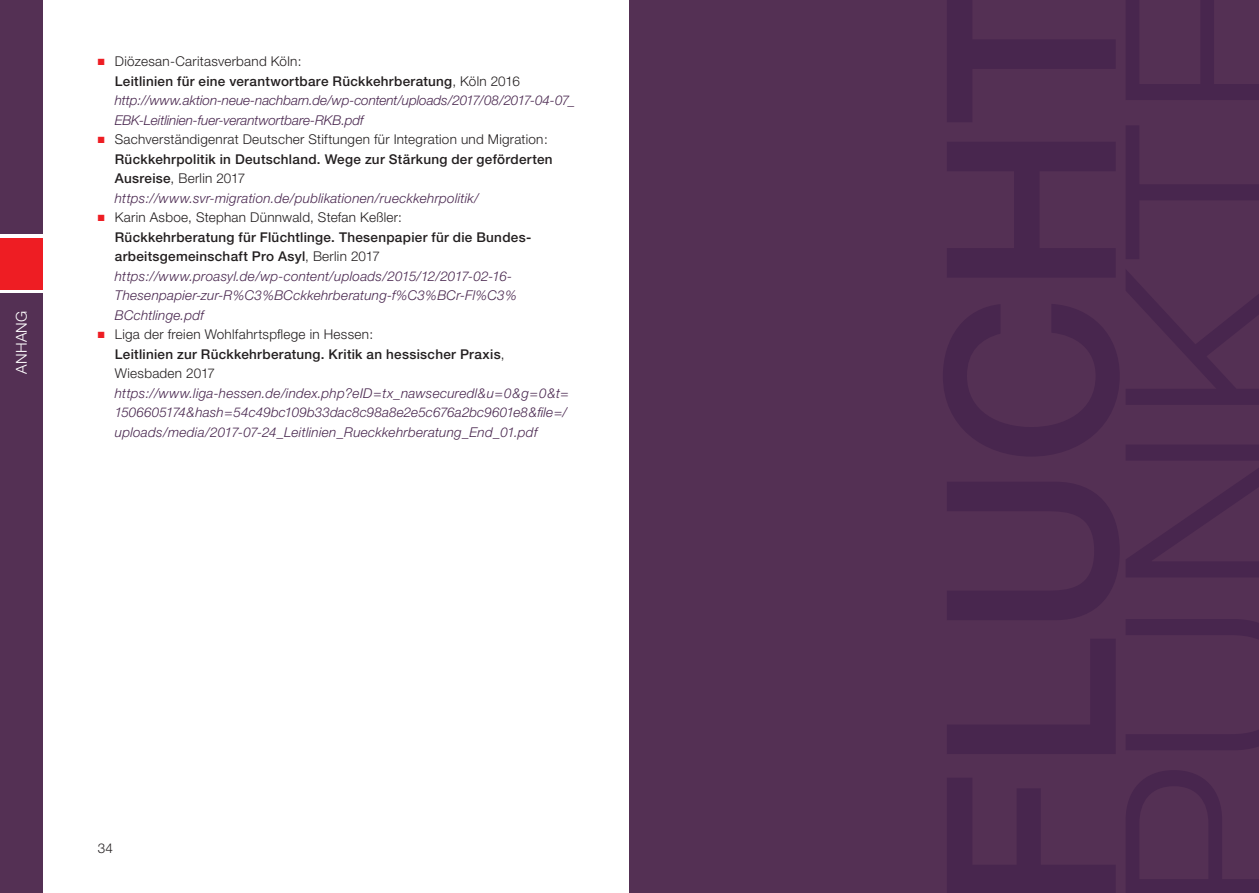
<style>
.page{position:relative;width:1259px;height:893px;background:#fff}
.page>*{position:absolute;margin:0;border:0;box-sizing:border-box;transform-origin:0 0}
.t1{font:300 15px "Helvetica Neue";color:#fff}
.t2{font:italic 300 13.5px/19.5px "Helvetica Neue";letter-spacing:.01em;color:#48264e}
.t3{font:300 13.5px/19.5px "Helvetica Neue";letter-spacing:.02em;color:#231f20}
.t4{font:500 13.5px/19.5px "Helvetica Neue";letter-spacing:.025em;color:#231f20}
.s1{color:#ee1d23}
.s2{font-style:normal;color:#231f20}
.s3{font-weight:500;font-style:normal;color:#231f20}
.s4{font-weight:500}
.s5{font-style:italic;color:#48264e}
.s6{font-weight:300}
</style>
<div class="page">
<div style="left:0;top:0;width:43px;height:234px;background:#543054"></div>
<div style="left:0;top:293px;width:43px;height:600px;background:#543054"></div>
<div style="left:0;top:238px;width:43px;height:51px;background:#ee1d23"></div>
<div style="left:629px;top:0;width:630px;height:893px;background:#543054"></div>
<p class="t1" style="left:12px;top:374px;width:65px;rotate:-90deg">Anhang</p>
<p class="t2" style="left:115px;top:51px;width:461px;text-indent:-17px"><span class="s1">■</span> <span class="s2">Diözesan-Caritasverband Köln:<br></span><span class="s3">Leitlinien für eine verantwortbare Rückkehrberatung</span><span class="s2">, Köln 2016 </span>http://www.aktion-neue-nachbarn.de/wp-content/uploads/2017/08/2017-04-07_ EBK-Leitlinien-fuer-verantwortbare-RKB.pdf</p>
<p class="t3" style="left:115px;top:129px;width:439px;text-indent:-17px"><span class="s1">■</span> Sachverständigenrat Deutscher Stiftungen für Integration und Migration:<br><span class="s4">Rückkehrpolitik in Deutschland. Wege zur Stärkung der geförderten Ausreise</span>, Berlin 2017 <span class="s5">https://www.svr-migration.de/publikationen/rueckkehrpolitik/</span></p>
<p class="t2" style="left:115px;top:207px;width:418px;text-indent:-17px"><span class="s1">■</span> <span class="s2">Karin Asboe, Stephan Dünnwald, Stefan Keßler:<br></span><span class="s3">Rückkehrberatung für Flüchtlinge. Thesenpapier für die Bundes&shy;arbeitsgemeinschaft Pro Asyl</span><span class="s2">, Berlin 2017 </span>https://www.proasyl.de/wp-content/uploads/2015/12/2017-02-16- Thesenpapier-zur-R%C3%BCckkehrberatung-f%C3%BCr-Fl%C3% BCchtlinge.pdf</p>
<p class="t4" style="left:115px;top:325px;width:391px;text-indent:-17px"><span class="s1">■</span> <span class="s6">Liga der freien Wohlfahrtspflege in Hessen:<br></span>Leitlinien zur Rückkehrberatung. Kritik an hessischer Praxis<span class="s6">,<br>Wiesbaden 2017</span></p>
<p class="t2" style="left:115px;top:383px;width:455px;text-align:justify">https://www.liga-hessen.de/index.php?eID=tx_nawsecuredl&amp;u=0&amp;g=0&amp;t= 1506605174&amp;hash=54c49bc109b33dac8c98a8e2e5c676a2bc9601e8&amp;file=/ uploads/media/2017-07-24_Leitlinien_Rueckkehrberatung_End_01.pdf</p>
<p class="t3" style="left:98px;top:838px;width:17px">34</p>
</div>
